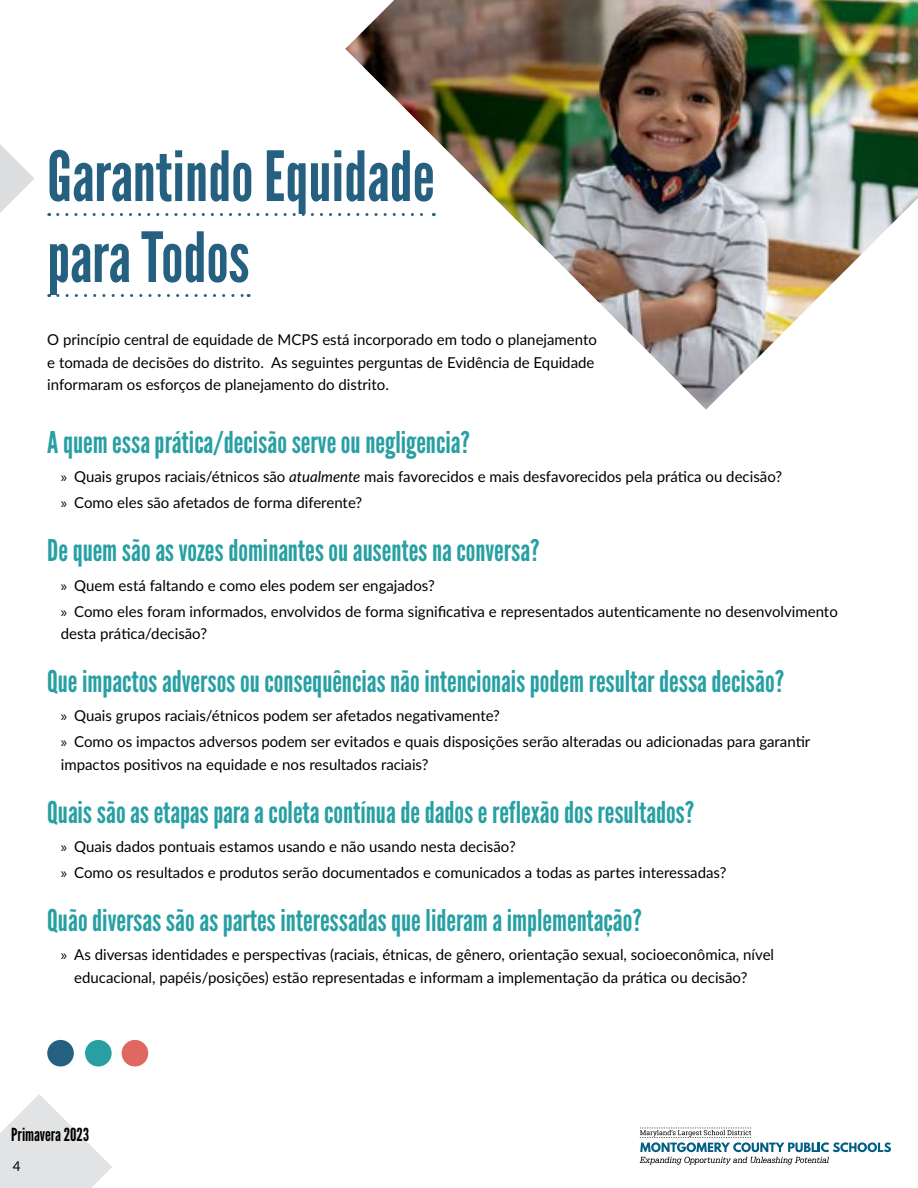
<style>
.page{position:relative;width:918px;height:1188px;background:#fff}
.page>*{position:absolute;margin:0;border:0;box-sizing:border-box;transform-origin:0 0}
.t1{font:69px/81px "League Gothic";color:#256081}
.t2{font:30px "League Gothic";color:#28a0a3}
.t3{font:18px "League Gothic";color:#000}
.t4{font:15px/26px "Lato";color:#000}
.t5{font:13.5px "Lato";color:#000}
.s1{font-family:"Myriad Pro"}
.s2{font-style:italic}
</style>
<div class="page">
<svg style="left:0;top:1094px;width:112px;height:94px"></svg>
<svg style="left:640px;top:1128px;width:251px;height:37px"></svg>
<div style="left:85px;top:1040px;width:27px;height:26px;background:#28a0a3;border-radius:50%"></div>
<svg style="left:58px;top:213px;width:284px;height:3px"></svg>
<svg style="left:58px;top:294px;width:191px;height:3px"></svg>
<img style="left:345px;top:0;width:573px;height:410px">
<svg style="left:0;top:144px;width:34px;height:69px"></svg>
<div style="left:47px;top:1040px;width:27px;height:26px;background:#256081;border-radius:50%"></div>
<div style="left:122px;top:1040px;width:26px;height:26px;background:#df6860;border-radius:50%"></div>
<h1 class="t1" style="left:47px;top:136px;width:389px">Garantindo Equidade para Todos</h1>
<p class="t4" style="left:47px;top:328px;width:551px;line-height:22.5px">O princípio central de equidade de MCPS está incorporado em todo o planejamento e tomada de decisões do distrito. As seguintes perguntas de Evidência de Equidade informaram os esforços de planejamento do distrito.</p>
<h2 class="t2" style="left:47px;top:424px;width:424px">A quem essa prática/decisão serve ou negligencia?</h2>
<p class="t4" style="left:61px;top:463px;width:723px"><span class="s1">»</span> Quais grupos raciais/étnicos são <span class="s2">atualmente</span> mais favorecidos e mais desfavorecidos pela prática ou decisão? <span class="s1">»</span> Como eles são afetados de forma diferente?</p>
<h2 class="t2" style="left:47px;top:533px;width:494px">De quem são as vozes dominantes ou ausentes na conversa?</h2>
<p class="t4" style="left:61px;top:571px;width:779px"><span class="s1">»</span> Quem está faltando e como eles podem ser engajados?<br><span class="s1">»</span> Como eles foram informados, envolvidos de forma significativa e representados autenticamente no desenvolvimento</p>
<p class="t4" style="left:61px;top:620px;width:148px">desta prática/decisão?</p>
<h2 class="t2" style="left:47px;top:663px;width:738px">Que impactos adversos ou consequências não intencionais podem resultar dessa decisão?</h2>
<p class="t4" style="left:61px;top:702px;width:751px"><span class="s1">»</span> Quais grupos raciais/étnicos podem ser afetados negativamente?<br><span class="s1">»</span> Como os impactos adversos podem ser evitados e quais disposições serão alteradas ou adicionadas para garantir</p>
<p class="t4" style="left:61px;top:751px;width:369px">impactos positivos na equidade e nos resultados raciais?</p>
<h2 class="t2" style="left:47px;top:794px;width:649px">Quais são as etapas para a coleta contínua de dados e reflexão dos resultados?</h2>
<p class="t4" style="left:61px;top:833px;width:667px"><span class="s1">»</span> Quais dados pontuais estamos usando e não usando nesta decisão?<br><span class="s1">»</span> Como os resultados e produtos serão documentados e comunicados a todas as partes interessadas?</p>
<h2 class="t2" style="left:47px;top:903px;width:596px">Quão diversas são as partes interessadas que lideram a implementação?</h2>
<p class="t4" style="left:74px;top:943px;width:701px;line-height:22.5px;text-indent:-14px"><span class="s1">»</span> As diversas identidades e perspectivas (raciais, étnicas, de gênero, orientação sexual, socioeconômica, nível educacional, papéis/posições) estão representadas e informam a implementação da prática ou decisão?</p>
<p class="t3" style="left:11px;top:1124px;width:79px">Primavera 2023</p>
<p class="t5" style="left:13px;top:1156px;width:9px">4</p>
</div>
